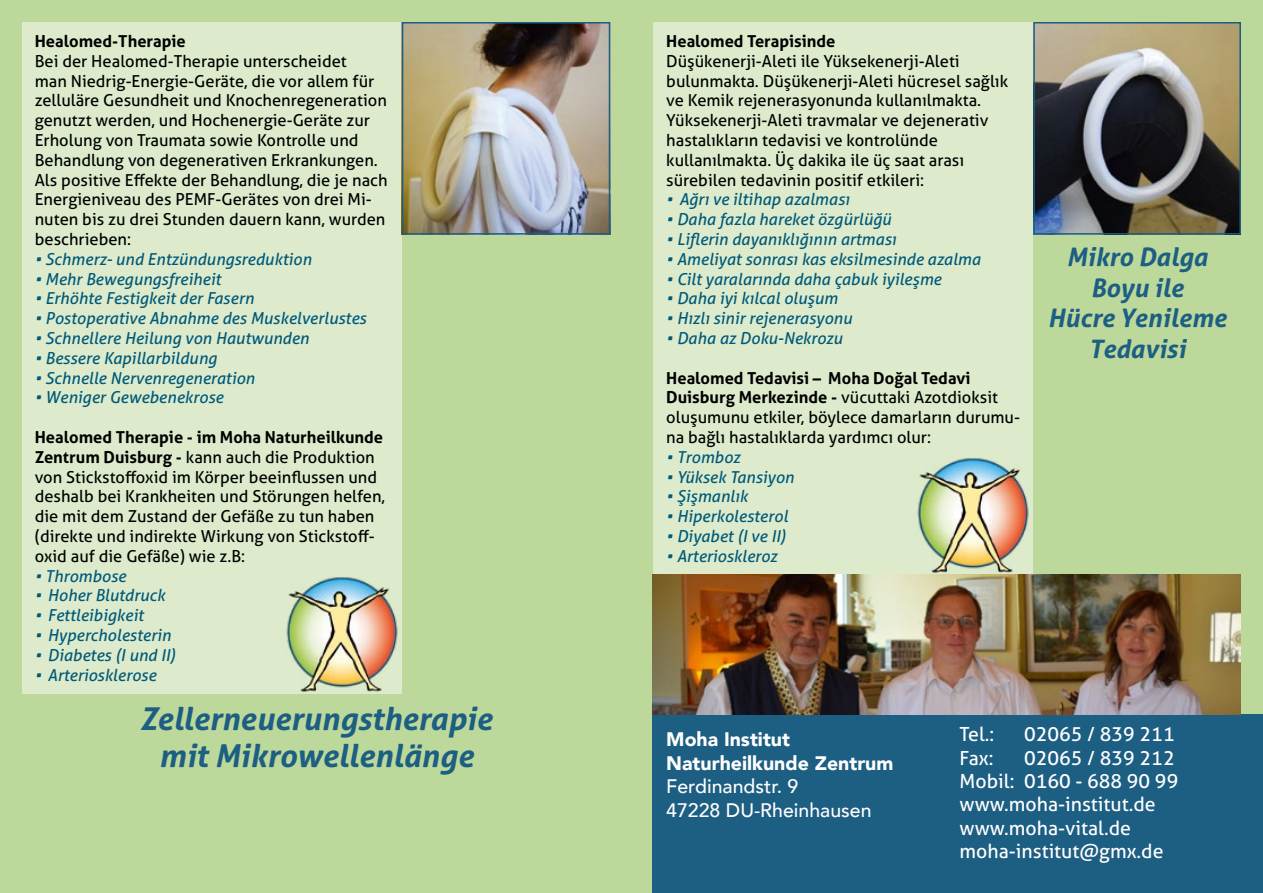
<style>
.page{position:relative;width:1263px;height:893px;background:#bcd89a}
.page>*{position:absolute;margin:0;border:0;box-sizing:border-box;transform-origin:0 0}
.t1{font:italic 700 31.5px/37.8px "Aller";color:#1d5e83;text-align:center}
.t2{font:italic 700 25.5px/30.6px "Aller";color:#1d5e83;text-align:center}
.t3{font:19.5px/23.4px "Aller";color:#fff}
.t4{font:900 19.5px/23.4px "Avenir";color:#fff}
.t5{font:500 19.5px/23.4px "Avenir";color:#fff}
.t6{font:16.5px/19.8px "Aller";color:#000}
.t7{font:italic 16.5px "Aller";color:#005979}
.t8{font:700 16.5px "Aller";color:#000}
.s1{font-weight:700}
</style>
<div class="page">
<div style="left:653px;top:714px;width:610px;height:179px;background:#1d5e83"></div>
<div style="left:653px;top:22px;width:380px;height:552px;background:#ddebcc"></div>
<div style="left:22px;top:22px;width:380px;height:671px;background:#ddebcc"></div>
<img style="left:917px;top:458px;width:112px;height:115px">
<img style="left:283px;top:577px;width:119px;height:117px">
<img style="left:405px;top:25px;width:202px;height:207px">
<div style="left:402px;top:22px;width:208px;height:213px;border:2px solid #1d5e83"></div>
<img style="left:1036px;top:25px;width:202px;height:207px">
<div style="left:1033px;top:22px;width:208px;height:213px;border:2px solid #1d5e83"></div>
<img style="left:653px;top:574px;width:588px;height:140px">
<p class="t8" style="left:35px;top:31px;width:153px">Healomed-Therapie</p>
<p class="t6" style="left:35px;top:51px;width:354px">Bei der Healomed-Therapie unterscheidet<br>man Niedrig-Energie-Geräte, die vor allem für zelluläre Gesundheit und Knochenregeneration genutzt werden, und Hochenergie-Geräte zur Erholung von Traumata sowie Kontrolle und Behandlung von degenerativen Erkrankungen.<br>Als positive Effekte der Behandlung, die je nach Energieniveau des PEMF-Gerätes von drei Mi&shy;nuten bis zu drei Stunden dauern kann, wurden beschrieben:</p>
<p class="t7" style="left:35px;top:249px;width:278px">• Schmerz- und Entzündungsreduktion</p>
<p class="t7" style="left:35px;top:269px;width:188px">• Mehr Bewegungsfreiheit</p>
<p class="t7" style="left:35px;top:288px;width:221px">• Erhöhte Festigkeit der Fasern</p>
<p class="t7" style="left:35px;top:308px;width:333px">• Postoperative Abnahme des Muskelverlustes</p>
<p class="t7" style="left:35px;top:328px;width:276px">• Schnellere Heilung von Hautwunden</p>
<p class="t7" style="left:35px;top:348px;width:184px">• Bessere Kapillarbildung</p>
<p class="t7" style="left:35px;top:368px;width:221px">• Schnelle Nervenregeneration</p>
<p class="t7" style="left:35px;top:387px;width:190px">• Weniger Gewebenekrose</p>
<p class="t6" style="left:35px;top:427px;width:352px"><span class="s1">Healomed Therapie - im Moha Naturheilkunde Zentrum Duisburg -</span> kann auch die Produktion von Stickstoffoxid im Körper beeinflussen und deshalb bei Krankheiten und Störungen helfen, die mit dem Zustand der Gefäße zu tun haben (direkte und indirekte Wirkung von Stickstoff&shy;oxid auf die Gefäße) wie z.B:</p>
<p class="t7" style="left:35px;top:566px;width:93px">• Thrombose</p>
<p class="t7" style="left:35px;top:585px;width:132px">• Hoher Blutdruck</p>
<p class="t7" style="left:35px;top:605px;width:110px">• Fettleibigkeit</p>
<p class="t7" style="left:35px;top:625px;width:138px">• Hypercholesterin</p>
<p class="t7" style="left:35px;top:645px;width:143px">• Diabetes (I und II)</p>
<p class="t7" style="left:35px;top:665px;width:123px">• Arteriosklerose</p>
<h1 class="t1" style="left:140px;top:699px;width:353px">Zellerneuerungstherapie mit Mikrowellenlänge</h1>
<p class="t8" style="left:666px;top:31px;width:171px">Healomed Terapisinde</p>
<p class="t6" style="left:666px;top:51px;width:343px">Düşükenerji-Aleti ile Yüksekenerji-Aleti bulunmakta. Düşükenerji-Aleti hücresel sağlık ve Kemik rejenerasyonunda kullanılmakta.<br>Yüksekenerji-Aleti travmalar ve dejenerativ hastalıkların tedavisi ve kontrolünde kullanılmakta. Üç dakika ile üç saat arası sürebilen tedavinin positif etkileri:</p>
<p class="t7" style="left:666px;top:189px;width:185px">• Ağrı ve iltihap azalması</p>
<p class="t7" style="left:666px;top:209px;width:226px">• Daha fazla hareket özgürlüğü</p>
<p class="t7" style="left:666px;top:229px;width:231px">• Liflerin dayanıklığının artması</p>
<p class="t7" style="left:666px;top:249px;width:316px">• Ameliyat sonrası kas eksilmesinde azalma</p>
<p class="t7" style="left:666px;top:269px;width:277px">• Cilt yaralarında daha çabuk iyileşme</p>
<p class="t7" style="left:666px;top:288px;width:173px">• Daha iyi kılcal oluşum</p>
<p class="t7" style="left:666px;top:308px;width:187px">• Hızlı sinir rejenerasyonu</p>
<p class="t7" style="left:666px;top:328px;width:178px">• Daha az Doku-Nekrozu</p>
<p class="t6" style="left:666px;top:368px;width:355px"><span class="s1">Healomed Tedavisi – Moha Doğal Tedavi Duisburg Merkezinde -</span> vücuttaki Azotdioksit oluşumunu etkiler, böylece damarların durumu&shy;na bağlı hastalıklarda yardımcı olur:</p>
<p class="t7" style="left:666px;top:447px;width:75px">• Tromboz</p>
<p class="t7" style="left:666px;top:467px;width:129px">• Yüksek Tansiyon</p>
<p class="t7" style="left:666px;top:486px;width:83px">• Şişmanlık</p>
<p class="t7" style="left:666px;top:506px;width:123px">• Hiperkolesterol</p>
<p class="t7" style="left:666px;top:526px;width:121px">• Diyabet (I ve II)</p>
<p class="t7" style="left:666px;top:546px;width:112px">• Arterioskleroz</p>
<h2 class="t2" style="left:1048px;top:242px;width:180px">Mikro Dalga<br>Boyu ile<br>Hücre Yenileme<br>Tedavisi</h2>
<p class="t4" style="left:666px;top:727px;width:229px">Moha Institut<br>Naturheilkunde Zentrum</p>
<p class="t5" style="left:666px;top:774px;width:207px">Ferdinandstr. 9<br>47228 DU-Rheinhausen</p>
<p class="t3" style="left:960px;top:723px;width:36px">Tel.:</p>
<p class="t3" style="left:1024px;top:723px;width:152px">02065 / 839 211</p>
<p class="t3" style="left:960px;top:746px;width:35px">Fax:</p>
<p class="t3" style="left:960px;top:746px;width:220px;text-indent:65px">02065 / 839 212<br>Mobil: 0160 - 688 90 99 www.moha-institut.de www.moha-vital.de moha-institut@gmx.de</p>
</div>
